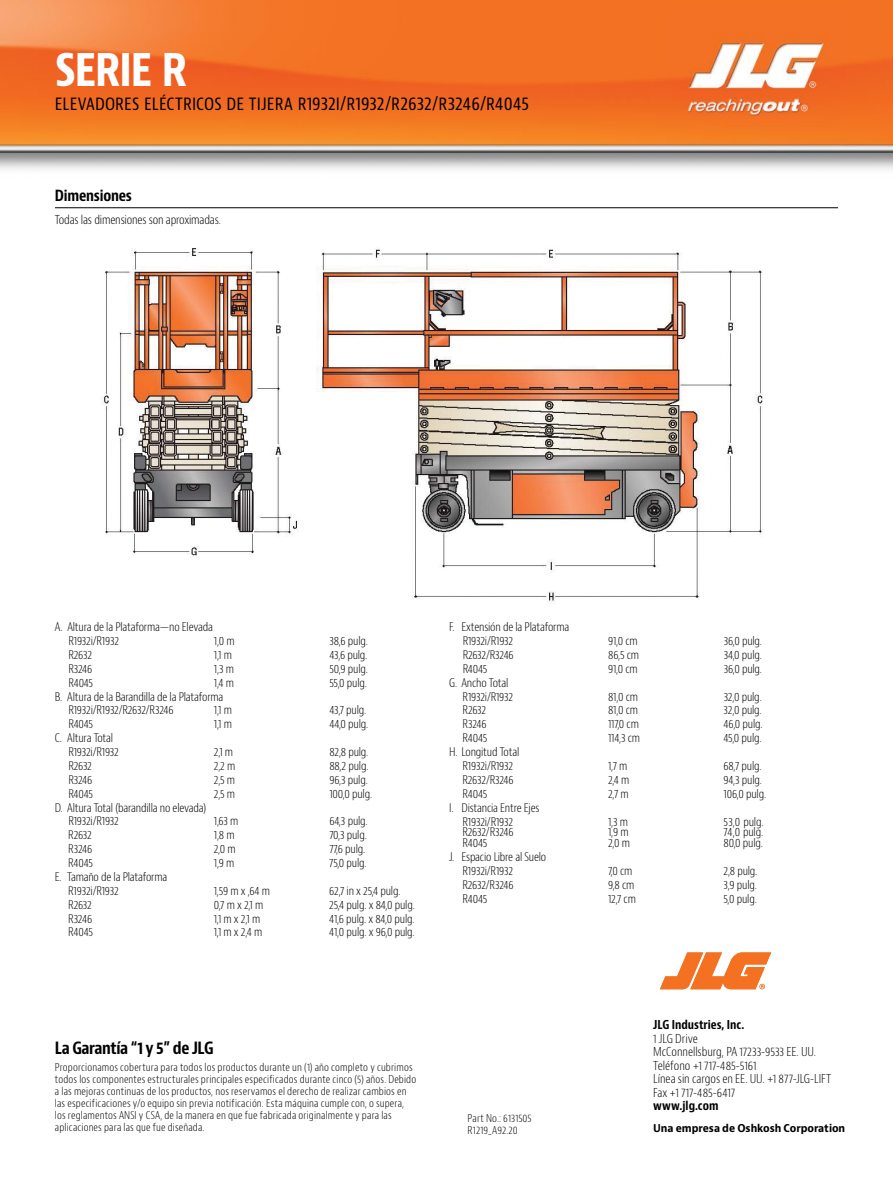
<style>
.page{position:relative;width:893px;height:1188px;background:#fff}
.page>*{position:absolute;margin:0;border:0;box-sizing:border-box;transform-origin:0 0}
.t1{font:700 condensed 48px "Bernino Sans";letter-spacing:-.035em;color:#fff}
.t2{font:condensed 18px "Bernino Sans";letter-spacing:.005em;color:#000}
.t3{font:700 condensed 16.5px "Bernino Sans";letter-spacing:-.025em;color:#000}
.t4{font:700 condensed 15px "Bernino Sans";letter-spacing:-.015em;color:#000}
.t5{font:300 condensed 12px/13.5px "Bernino Sans";letter-spacing:-.005em;color:#000}
.t6{font:700 condensed 12px "Bernino Sans";color:#000}
.t7{font:300 condensed 11.7px/14px "Bernino Sans";letter-spacing:-.015em;color:#000}
.t8{font:300 condensed 10.5px/12px "Bernino Sans";letter-spacing:.015em;color:#000}
.t9{font:700 10.5px "Bernino Sans";letter-spacing:-.005em;color:#000;scale:.95 1}
</style>
<div class="page">
<svg style="left:660px;top:952px;width:111px;height:37px"></svg>
<hr style="left:55px;top:208px;width:783px;height:1px;background:#000">
<img style="left:0;top:0;width:893px;height:170px">
<img style="left:102px;top:248px;width:661px;height:353px">
<h1 class="t1" style="left:55px;top:39px;width:134px">SERIE R</h1>
<h2 class="t2" style="left:55px;top:93px;width:475px">ELEVADORES ELÉCTRICOS DE TIJERA R1932I/R1932/R2632/R3246/R4045</h2>
<p class="t4" style="left:55px;top:186px;width:79px">Dimensiones</p>
<p class="t5" style="left:55px;top:214px;width:167px">Todas las dimensiones son aproximadas.</p>
<p class="t7" style="left:68px;top:620px;width:146px;text-indent:-13px">A. Altura de la Plataforma—no Elevada<br>R1932i/R1932</p>
<p class="t7" style="left:214px;top:634px;width:22px">1,0 m</p>
<p class="t7" style="left:329px;top:634px;width:40px">38,6 pulg.</p>
<p class="t7" style="left:68px;top:648px;width:25px">R2632</p>
<p class="t7" style="left:214px;top:648px;width:20px">1,1 m</p>
<p class="t7" style="left:329px;top:648px;width:39px">43,6 pulg.</p>
<p class="t7" style="left:68px;top:662px;width:25px">R3246</p>
<p class="t7" style="left:214px;top:662px;width:22px">1,3 m</p>
<p class="t7" style="left:329px;top:662px;width:40px">50,9 pulg.</p>
<p class="t7" style="left:68px;top:676px;width:26px">R4045</p>
<p class="t7" style="left:214px;top:676px;width:22px">1,4 m</p>
<p class="t7" style="left:329px;top:676px;width:39px">55,0 pulg.</p>
<p class="t7" style="left:68px;top:690px;width:156px;text-indent:-13px">B. Altura de la Barandilla de la Plataforma<br>R1932i/R1932/R2632/R3246</p>
<p class="t7" style="left:214px;top:704px;width:20px">1,1 m</p>
<p class="t7" style="left:329px;top:704px;width:38px">43,7 pulg.</p>
<p class="t7" style="left:68px;top:717px;width:26px">R4045</p>
<p class="t7" style="left:214px;top:717px;width:20px">1,1 m</p>
<p class="t7" style="left:329px;top:717px;width:40px">44,0 pulg.</p>
<p class="t7" style="left:68px;top:731px;width:52px;text-indent:-13px">C. Altura Total<br>R1932i/R1932</p>
<p class="t7" style="left:214px;top:745px;width:21px">2,1 m</p>
<p class="t7" style="left:329px;top:745px;width:41px">82,8 pulg.</p>
<p class="t7" style="left:68px;top:759px;width:25px">R2632</p>
<p class="t7" style="left:214px;top:759px;width:23px">2,2 m</p>
<p class="t7" style="left:329px;top:759px;width:41px">88,2 pulg.</p>
<p class="t7" style="left:68px;top:773px;width:25px">R3246</p>
<p class="t7" style="left:214px;top:773px;width:23px">2,5 m</p>
<p class="t7" style="left:329px;top:773px;width:40px">96,3 pulg.</p>
<p class="t7" style="left:68px;top:787px;width:26px">R4045</p>
<p class="t7" style="left:214px;top:787px;width:23px">2,5 m</p>
<p class="t7" style="left:329px;top:787px;width:44px">100,0 pulg.</p>
<p class="t7" style="left:68px;top:801px;width:140px;text-indent:-13px">D. Altura Total (barandilla no elevada)<br>R1932i/R1932</p>
<p class="t7" style="left:214px;top:815px;width:26px">1,63 m</p>
<p class="t7" style="left:329px;top:815px;width:40px">64,3 pulg.</p>
<p class="t7" style="left:68px;top:828px;width:25px">R2632</p>
<p class="t7" style="left:214px;top:828px;width:22px">1,8 m</p>
<p class="t7" style="left:329px;top:828px;width:39px">70,3 pulg.</p>
<p class="t7" style="left:68px;top:842px;width:25px">R3246</p>
<p class="t7" style="left:214px;top:842px;width:23px">2,0 m</p>
<p class="t7" style="left:329px;top:842px;width:37px">77,6 pulg.</p>
<p class="t7" style="left:68px;top:856px;width:26px">R4045</p>
<p class="t7" style="left:214px;top:856px;width:22px">1,9 m</p>
<p class="t7" style="left:329px;top:856px;width:39px">75,0 pulg.</p>
<p class="t7" style="left:68px;top:870px;width:101px;text-indent:-13px">E. Tamaño de la Plataforma<br>R1932i/R1932</p>
<p class="t7" style="left:214px;top:884px;width:58px">1,59 m x ,64 m</p>
<p class="t7" style="left:329px;top:884px;width:73px">62,7 in x 25,4 pulg.</p>
<p class="t7" style="left:68px;top:898px;width:25px">R2632</p>
<p class="t7" style="left:214px;top:898px;width:51px">0,7 m x 2,1 m</p>
<p class="t7" style="left:329px;top:898px;width:87px">25,4 pulg. x 84,0 pulg.</p>
<p class="t7" style="left:68px;top:912px;width:25px">R3246</p>
<p class="t7" style="left:214px;top:912px;width:48px">1,1 m x 2,1 m</p>
<p class="t7" style="left:329px;top:912px;width:87px">41,6 pulg. x 84,0 pulg.</p>
<p class="t7" style="left:68px;top:926px;width:26px">R4045</p>
<p class="t7" style="left:214px;top:926px;width:50px">1,1 m x 2,4 m</p>
<p class="t7" style="left:329px;top:926px;width:87px">41,0 pulg. x 96,0 pulg.</p>
<h3 class="t3" style="left:55px;top:1038px;width:160px">La Garantía “1 y 5” de JLG</h3>
<p class="t8" style="left:55px;top:1061px;width:363px">Proporcionamos cobertura para todos los productos durante un (1) año completo y cubrimos todos los componentes estructurales principales especificados durante cinco (5) años. Debido a las mejoras continuas de los productos, nos reservamos el derecho de realizar cambios en las especificaciones y/o equipo sin previa notificación. Esta máquina cumple con, o supera, los reglamentos ANSI y CSA, de la manera en que fue fabricada originalmente y para las aplicaciones para las que fue diseñada.</p>
<p class="t7" style="left:463px;top:620px;width:108px;text-indent:-13px">F. Extensión de la Plataforma<br>R1932i/R1932</p>
<p class="t7" style="left:608px;top:634px;width:31px">91,0 cm</p>
<p class="t7" style="left:724px;top:634px;width:40px">36,0 pulg.</p>
<p class="t7" style="left:463px;top:648px;width:53px">R2632/R3246</p>
<p class="t7" style="left:608px;top:648px;width:32px">86,5 cm</p>
<p class="t7" style="left:724px;top:648px;width:40px">34,0 pulg.</p>
<p class="t7" style="left:463px;top:662px;width:26px">R4045</p>
<p class="t7" style="left:608px;top:662px;width:31px">91,0 cm</p>
<p class="t7" style="left:724px;top:662px;width:40px">36,0 pulg.</p>
<p class="t7" style="left:463px;top:676px;width:52px;text-indent:-13px">G. Ancho Total<br>R1932i/R1932</p>
<p class="t7" style="left:608px;top:690px;width:31px">81,0 cm</p>
<p class="t7" style="left:724px;top:690px;width:40px">32,0 pulg.</p>
<p class="t7" style="left:463px;top:704px;width:25px">R2632</p>
<p class="t7" style="left:608px;top:704px;width:31px">81,0 cm</p>
<p class="t7" style="left:724px;top:704px;width:40px">32,0 pulg.</p>
<p class="t7" style="left:463px;top:717px;width:25px">R3246</p>
<p class="t7" style="left:608px;top:717px;width:32px">117,0 cm</p>
<p class="t7" style="left:724px;top:717px;width:41px">46,0 pulg.</p>
<p class="t7" style="left:463px;top:731px;width:26px">R4045</p>
<p class="t7" style="left:608px;top:731px;width:34px">114,3 cm</p>
<p class="t7" style="left:724px;top:731px;width:40px">45,0 pulg.</p>
<p class="t7" style="left:463px;top:745px;width:58px;text-indent:-13px">H. Longitud Total<br>R1932i/R1932</p>
<p class="t7" style="left:608px;top:759px;width:21px">1,7 m</p>
<p class="t7" style="left:724px;top:759px;width:40px">68,7 pulg.</p>
<p class="t7" style="left:463px;top:773px;width:53px">R2632/R3246</p>
<p class="t7" style="left:608px;top:773px;width:23px">2,4 m</p>
<p class="t7" style="left:724px;top:773px;width:40px">94,3 pulg.</p>
<p class="t7" style="left:463px;top:787px;width:26px">R4045</p>
<p class="t7" style="left:608px;top:787px;width:22px">2,7 m</p>
<p class="t7" style="left:724px;top:787px;width:44px">106,0 pulg.</p>
<p class="t7" style="left:463px;top:801px;width:78px;text-indent:-13px">I. Distancia Entre Ejes<br>R1932i/R1932</p>
<p class="t7" style="left:608px;top:815px;width:22px">1,3 m</p>
<p class="t7" style="left:724px;top:815px;width:41px">53,0 pulg.</p>
<p class="t7" style="left:463px;top:825px;width:53px">R2632/R3246</p>
<p class="t7" style="left:608px;top:825px;width:22px">1,9 m</p>
<p class="t7" style="left:724px;top:825px;width:41px">74,0 pulg.</p>
<p class="t7" style="left:463px;top:836px;width:26px">R4045</p>
<p class="t7" style="left:608px;top:836px;width:23px">2,0 m</p>
<p class="t7" style="left:723px;top:836px;width:41px">80,0 pulg.</p>
<p class="t7" style="left:462px;top:850px;width:85px;text-indent:-13px">J. Espacio Libre al Suelo<br>R1932i/R1932</p>
<p class="t7" style="left:608px;top:864px;width:26px">7,0 cm</p>
<p class="t7" style="left:723px;top:864px;width:35px">2,8 pulg.</p>
<p class="t7" style="left:462px;top:878px;width:53px">R2632/R3246</p>
<p class="t7" style="left:608px;top:878px;width:28px">9,8 cm</p>
<p class="t7" style="left:723px;top:878px;width:35px">3,9 pulg.</p>
<p class="t7" style="left:462px;top:892px;width:26px">R4045</p>
<p class="t7" style="left:608px;top:892px;width:29px">12,7 cm</p>
<p class="t7" style="left:723px;top:892px;width:35px">5,0 pulg.</p>
<p class="t8" style="left:468px;top:1112px;width:66px">Part No.: 6131505<br>R1219_A92.20</p>
<p class="t6" style="left:653px;top:1017px;width:93px">JLG Industries, Inc.</p>
<p class="t5" style="left:653px;top:1032px;width:179px">1 JLG Drive<br>McConnellsburg, PA 17233-9533 EE. UU.<br>Teléfono +1 717-485-5161<br>Línea sin cargos en EE. UU. +1 877-JLG-LIFT<br>Fax +1 717-485-6417</p>
<p class="t6" style="left:653px;top:1098px;width:67px">www.jlg.com</p>
<p class="t9" style="left:653px;top:1121px;width:204px">Una empresa de Oshkosh Corporation</p>
</div>
